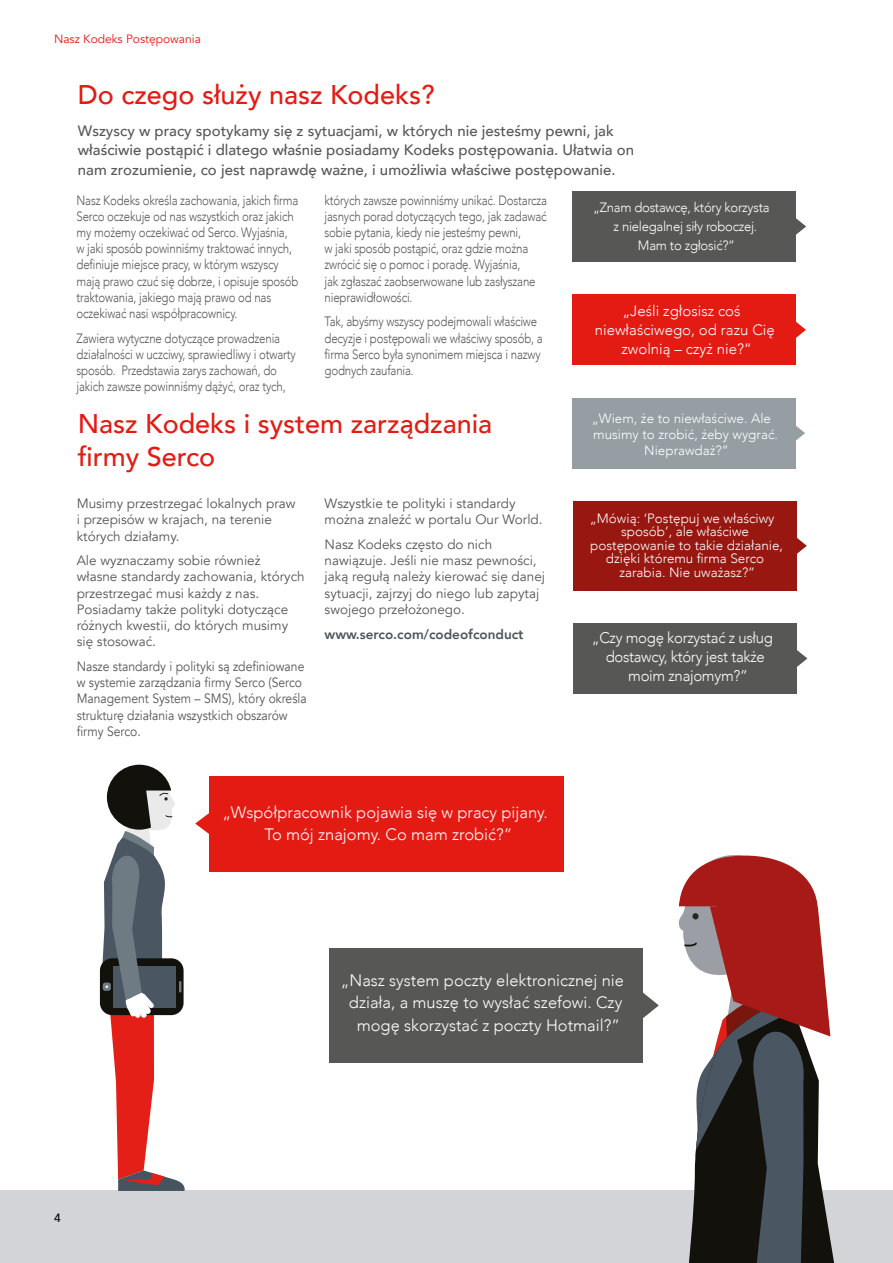
<style>
.page{position:relative;width:893px;height:1263px;background:#fff}
.page>*{position:absolute;margin:0;border:0;box-sizing:border-box;transform-origin:0 0}
.t1{font:500 27px/33px "Avenir";color:#e41b13}
.t2{font:300 16.5px/22.5px "Avenir";color:#fff;text-align:right}
.t3{font:300 15.45px "Avenir";letter-spacing:-.02em;color:#fff}
.t4{font:500 15px/19.5px "Avenir";color:#575756}
.t5{font:300 15px/19.2px "Avenir";color:#fff;text-align:center}
.t6{font:300 13.5px/16.2px "Avenir";letter-spacing:-.015em;color:#575756;scale:.85 1}
.t7{font:13.5px/16.2px "Avenir";color:#575756}
.t8{font:300 13.5px/16.2px "Avenir";color:#fff;text-align:center}
.t9{font:13.5px/16.2px "Avenir";color:#575756;scale:.9 1}
.t10{font:300 13.5px "Avenir";letter-spacing:-.02em;color:#fff}
.t11{font:800 13.5px "Avenir";color:#4c565c}
.t12{font:12px "Avenir";color:#e41b13}
.t13{font:500 12px "Avenir";color:#000}
</style>
<div class="page">
<div style="left:0;top:1190px;width:893px;height:73px;background:#d3d4d8"></div>
<div style="left:573px;top:501px;width:224px;height:90px;background:#981711"></div>
<svg style="left:797px;top:538px;width:10px;height:16px"></svg>
<div style="left:573px;top:398px;width:223px;height:71px;background:#949ea3"></div>
<svg style="left:796px;top:426px;width:9px;height:15px"></svg>
<div style="left:573px;top:294px;width:223px;height:71px;background:#e41b13"></div>
<svg style="left:796px;top:322px;width:10px;height:16px"></svg>
<div style="left:573px;top:191px;width:223px;height:71px;background:#575756"></div>
<svg style="left:796px;top:218px;width:10px;height:17px"></svg>
<div style="left:574px;top:623px;width:223px;height:71px;background:#575756"></div>
<svg style="left:797px;top:650px;width:10px;height:17px"></svg>
<div style="left:329px;top:948px;width:313px;height:115px;background:#575756"></div>
<svg style="left:642px;top:983px;width:17px;height:44px"></svg>
<div style="left:209px;top:776px;width:355px;height:95px;background:#e41b13"></div>
<svg style="left:195px;top:813px;width:14px;height:21px"></svg>
<svg style="left:102px;top:765px;width:83px;height:426px"></svg>
<svg style="left:678px;top:855px;width:156px;height:408px"></svg>
<div style="left:692px;top:913px;width:7px;height:7px;background:#2a2522;border-radius:50%"></div>
<p class="t12" style="left:54px;top:32px;width:148px">Nasz Kodeks Postępowania</p>
<h1 class="t1" style="left:78px;top:76px;width:358px">Do czego służy nasz Kodeks?</h1>
<p class="t4" style="left:78px;top:120px;width:558px">Wszyscy w pracy spotykamy się z sytuacjami, w których nie jesteśmy pewni, jak właściwie postąpić i dlatego właśnie posiadamy Kodeks postępowania. Ułatwia on nam zrozumienie, co jest naprawdę ważne, i umożliwia właściwe postępowanie.</p>
<p class="t6" style="left:77px;top:192px;width:263px">Nasz Kodeks określa zachowania, jakich firma Serco oczekuje od nas wszystkich oraz jakich my możemy oczekiwać od Serco. Wyjaśnia, w jaki sposób powinniśmy traktować innych, definiuje miejsce pracy, w którym wszyscy mają prawo czuć się dobrze, i opisuje sposób traktowania, jakiego mają prawo od nas oczekiwać nasi współpracownicy.</p>
<p class="t6" style="left:77px;top:330px;width:259px">Zawiera wytyczne dotyczące prowadzenia działalności w uczciwy, sprawiedliwy i otwarty sposób. Przedstawia zarys zachowań, do jakich zawsze powinniśmy dążyć, oraz tych,</p>
<p class="t6" style="left:325px;top:192px;width:263px">których zawsze powinniśmy unikać. Dostarcza jasnych porad dotyczących tego, jak zadawać sobie pytania, kiedy nie jesteśmy pewni,<br>w jaki sposób postąpić, oraz gdzie można zwrócić się o pomoc i poradę. Wyjaśnia,<br>jak zgłaszać zaobserwowane lub zasłyszane nieprawidłowości.</p>
<p class="t6" style="left:325px;top:314px;width:258px">Tak, abyśmy wszyscy podejmowali właściwe decyzje i postępowali we właściwy sposób, a firma Serco była synonimem miejsca i nazwy godnych zaufania.</p>
<p class="t10" style="left:593px;top:199px;width:178px">„Znam dostawcę, który korzysta</p>
<p class="t10" style="left:613px;top:218px;width:145px">z nielegalnej siły roboczej.</p>
<p class="t10" style="left:638px;top:238px;width:99px">Mam to zgłosić?”</p>
<p class="t5" style="left:595px;top:301px;width:182px">„Jeśli zgłosisz coś niewłaściwego, od razu Cię zwolnią – czyż nie?”</p>
<h1 class="t1" style="left:78px;top:406px;width:416px">Nasz Kodeks i system zarządzania firmy Serco</h1>
<p class="t7" style="left:77px;top:496px;width:221px">Musimy przestrzegać lokalnych praw i przepisów w krajach, na terenie których działamy.</p>
<p class="t7" style="left:77px;top:553px;width:230px">Ale wyznaczamy sobie również<br>własne standardy zachowania, których przestrzegać musi każdy z nas.<br>Posiadamy także polityki dotyczące różnych kwestii, do których musimy się stosować.</p>
<p class="t9" style="left:77px;top:658px;width:257px">Nasze standardy i polityki są zdefiniowane w systemie zarządzania firmy Serco (Serco Management System – SMS), który określa strukturę działania wszystkich obszarów firmy Serco.</p>
<p class="t7" style="left:325px;top:496px;width:219px">Wszystkie te polityki i standardy można znaleźć w portalu Our World.</p>
<p class="t7" style="left:325px;top:536px;width:222px">Nasz Kodeks często do nich nawiązuje. Jeśli nie masz pewności, jaką regułą należy kierować się danej sytuacji, zajrzyj do niego lub zapytaj swojego przełożonego.</p>
<p class="t11" style="left:325px;top:623px;width:200px">www.serco.com/codeofconduct</p>
<p class="t2" style="left:222px;top:801px;width:327px;text-align:center">„Współpracownik pojawia się w pracy pijany.<br>To mój znajomy. Co mam zrobić?”</p>
<p class="t8" style="left:592px;top:410px;width:188px">„Wiem, że to niewłaściwe. Ale musimy to zrobić, żeby wygrać.<br>Nieprawdaż?”</p>
<p class="t8" style="left:590px;top:510px;width:186px">„Mówią: ‘Postępuj we właściwy</p>
<p class="t8" style="left:621px;top:524px;width:129px">sposób’, ale właściwe</p>
<p class="t8" style="left:590px;top:537px;width:194px">postępowanie to takie działanie,</p>
<p class="t8" style="left:606px;top:551px;width:160px">dzięki któremu firma Serco</p>
<p class="t8" style="left:619px;top:564px;width:137px">zarabia. Nie uważasz?”</p>
<p class="t3" style="left:592px;top:628px;width:183px">„Czy mogę korzystać z usług</p>
<p class="t3" style="left:606px;top:647px;width:161px">dostawcy, który jest także</p>
<p class="t3" style="left:628px;top:667px;width:121px">moim znajomym?”</p>
<p class="t13" style="left:54px;top:1207px;width:8px">4</p>
<p class="t2" style="left:341px;top:969px;width:285px">„Nasz system poczty elektronicznej nie działa, a muszę to wysłać szefowi. Czy mogę skorzystać z poczty Hotmail?”</p>
</div>
